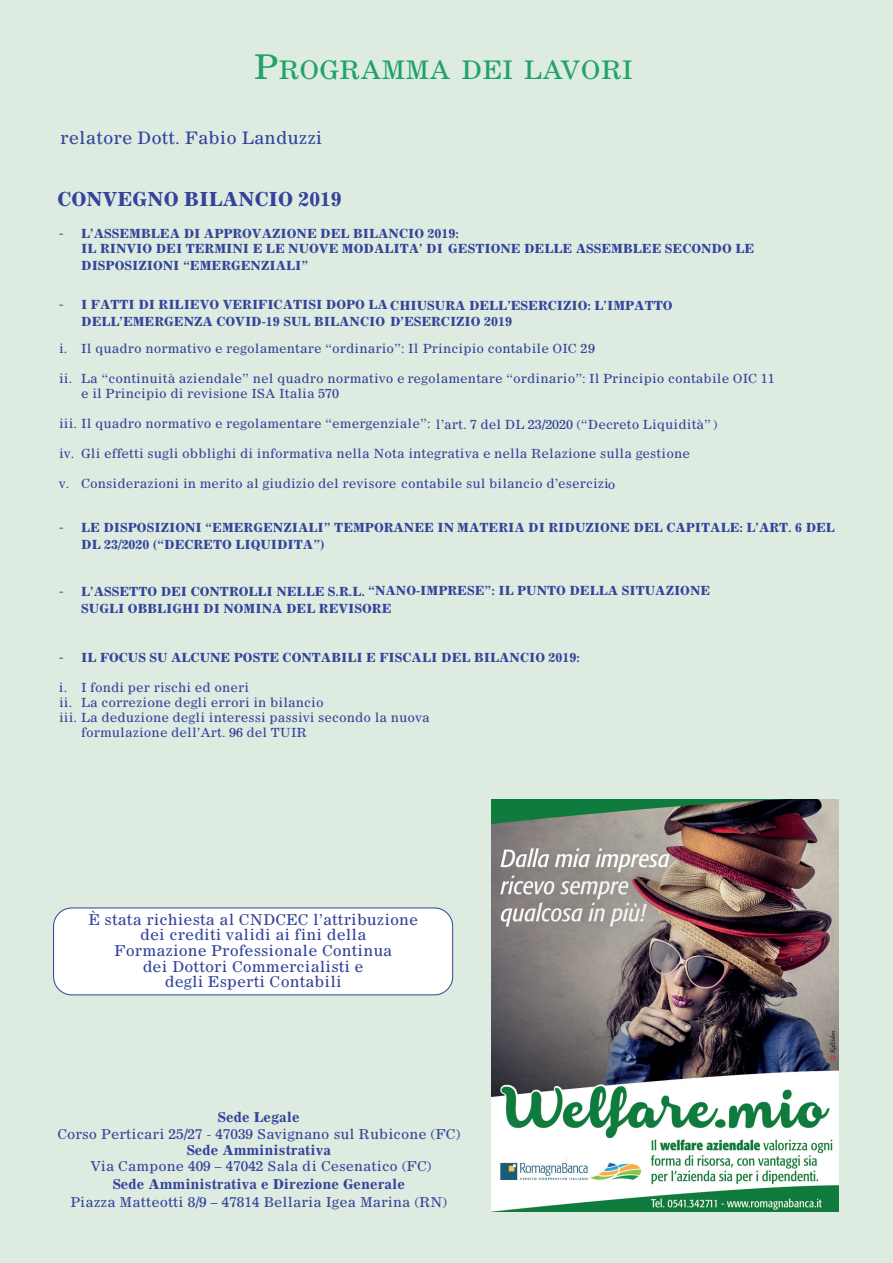
<style>
.page{position:relative;width:893px;height:1263px;background:#deebe0}
.page>*{position:absolute;margin:0;border:0;box-sizing:border-box;transform-origin:0 0}
.t1{font:25.5px "Corona LT Std";color:#21a365}
.t2{font:19.35px "Corona LT Std Bold Face No 2";color:#34449c}
.t3{font:17.1px "Corona LT Std";color:#34449c}
.t4{font:14.85px/15.8px "Corona LT Std";color:#34449c;text-align:center}
.t5{font:13.5px "Corona LT Std";color:#34449c}
.t6{font:13.5px "Corona LT Std Bold Face No 2";color:#34449c}
.t7{font:12.6px/15.6px "Corona LT Std";color:#34449c}
.t8{font:12.6px/15px "Corona LT Std Bold Face No 2";color:#34449c}
.s1{font-size:33.9px}
.s2{font-family:"Myriad Pro";font-size:14.1px}
</style>
<div class="page">
<div style="left:53px;top:907px;width:400px;height:88px;background:#fff"></div>
<img style="left:492px;top:799px;width:347px;height:412px">
<h1 class="t1" style="left:254px;top:54px;width:381px"><span class="s1">P</span>ROGRAMMA DEI LAVORI</h1>
<h3 class="t3" style="left:60px;top:127px;width:264px">relatore Dott. Fabio Landuzzi</h3>
<h2 class="t2" style="left:58px;top:186px;width:285px">CONVEGNO BILANCIO 2019</h2>
<p class="t8" style="left:81px;top:225px;width:674px;text-indent:-22px"><span class="s2">-</span> L’ASSEMBLEA DI APPROVAZIONE DEL BILANCIO 2019:<br>IL RINVIO DEI TERMINI E LE NUOVE MODALITA’ DI GESTIONE DELLE ASSEMBLEE SECONDO LE</p>
<p class="t8" style="left:81px;top:257px;width:229px">DISPOSIZIONI “EMERGENZIALI”</p>
<p class="t8" style="left:81px;top:296px;width:593px;line-height:16.8px;text-indent:-22px"><span class="s2">-</span> I FATTI DI RILIEVO VERIFICATISI DOPO LA CHIUSURA DELL’ESERCIZIO: L’IMPATTO<br>DELL’EMERGENZA COVID-19 SUL BILANCIO D’ESERCIZIO 2019</p>
<p class="t7" style="left:59px;top:340px;width:537px">i. Il quadro normativo e regolamentare “ordinario”: Il Principio contabile OIC 29</p>
<p class="t7" style="left:81px;top:370px;width:695px;text-indent:-22px">ii. La “continuità aziendale” nel quadro normativo e regolamentare “ordinario”: Il Principio contabile OIC 11 e il Principio di revisione ISA Italia 570</p>
<p class="t7" style="left:59px;top:415px;width:660px">iii. Il quadro normativo e regolamentare “emergenziale”: l’art. 7 del DL 23/2020 (“Decreto Liquidità” )</p>
<p class="t7" style="left:59px;top:445px;width:632px">iv. Gli effetti sugli obblighi di informativa nella Nota integrativa e nella Relazione sulla gestione</p>
<p class="t7" style="left:59px;top:476px;width:558px">v. Considerazioni in merito al giudizio del revisore contabile sul bilancio d’esercizio</p>
<p class="t8" style="left:81px;top:518px;width:755px;line-height:17.7px;text-indent:-22px"><span class="s2">-</span> LE DISPOSIZIONI “EMERGENZIALI” TEMPORANEE IN MATERIA DI RIDUZIONE DEL CAPITALE: L’ART. 6 DEL<br>DL 23/2020 (“DECRETO LIQUIDITA”)</p>
<p class="t8" style="left:81px;top:581px;width:630px;line-height:18.5px;text-indent:-22px"><span class="s2">-</span> L’ASSETTO DEI CONTROLLI NELLE S.R.L. “NANO-IMPRESE”: IL PUNTO DELLA SITUAZIONE<br>SUGLI OBBLIGHI DI NOMINA DEL REVISORE</p>
<p class="t8" style="left:59px;top:649px;width:522px"><span class="s2">-</span> IL FOCUS SU ALCUNE POSTE CONTABILI E FISCALI DEL BILANCIO 2019:</p>
<p class="t7" style="left:59px;top:679px;width:192px">i. I fondi per rischi ed oneri</p>
<p class="t7" style="left:59px;top:694px;width:266px">ii. La correzione degli errori in bilancio</p>
<p class="t7" style="left:59px;top:709px;width:372px">iii. La deduzione degli interessi passivi secondo la nuova</p>
<p class="t7" style="left:81px;top:724px;width:227px">formulazione dell’Art. 96 del TUIR</p>
<p class="t4" style="left:88px;top:911px;width:331px">È stata richiesta al CNDCEC l’attribuzione dei crediti validi ai fini della<br>Formazione Professionale Continua<br>dei Dottori Commercialisti e<br>degli Esperti Contabili</p>
<p class="t6" style="left:218px;top:1109px;width:83px">Sede Legale</p>
<p class="t5" style="left:57px;top:1125px;width:404px">Corso Perticari 25/27 - 47039 Savignano sul Rubicone (FC)</p>
<p class="t6" style="left:187px;top:1141px;width:146px">Sede Amministrativa</p>
<p class="t5" style="left:90px;top:1158px;width:343px">Via Campone 409 – 47042 Sala di Cesenatico (FC)</p>
<p class="t6" style="left:113px;top:1175px;width:294px">Sede Amministrativa e Direzione Generale</p>
<p class="t5" style="left:71px;top:1194px;width:378px">Piazza Matteotti 8/9 – 47814 Bellaria Igea Marina (RN)</p>
</div>
